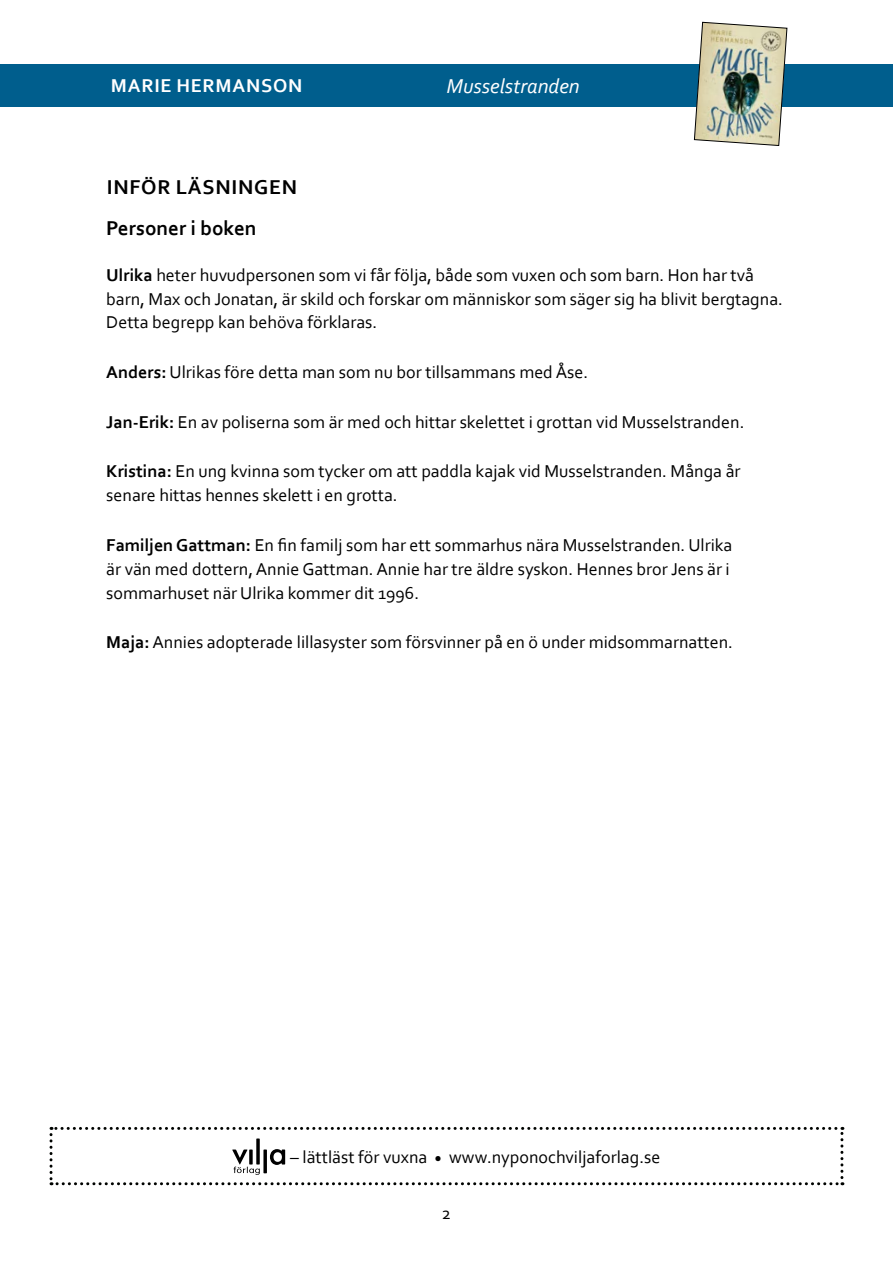
<style>
.page{position:relative;width:893px;height:1263px;background:#fff}
.page>*{position:absolute;margin:0;border:0;box-sizing:border-box;transform-origin:0 0}
.t1{font:700 21px/41px "Corbel";letter-spacing:.04em;color:#000}
.t2{font:italic 21px "Corbel";color:#fff}
.t3{font:700 19.5px "Corbel";letter-spacing:.04em;color:#fff}
.t4{font:18px/24px "Corbel";color:#000}
.s1{font-weight:700}
</style>
<div class="page">
<div style="left:0;top:64px;width:893px;height:42px;background:#005e8d"></div>
<img style="left:694px;top:22px;width:93px;height:124px">
<svg style="left:50px;top:1127px;width:793px;height:58px"></svg>
<p class="t3" style="left:111px;top:74px;width:193px">MARIE HERMANSON</p>
<p class="t2" style="left:446px;top:73px;width:135px">Musselstranden</p>
<p class="t1" style="left:106px;top:166px;width:192px">INFÖR LÄSNINGEN<br>Personer i boken</p>
<p class="t4" style="left:106px;top:262px;width:678px"><span class="s1">Ulrika</span> heter huvudpersonen som vi får följa, både som vuxen och som barn. Hon har två barn, Max och Jonatan, är skild och forskar om människor som säger sig ha blivit bergtagna.<br>Detta begrepp kan behöva förklaras.</p>
<p class="t4" style="left:106px;top:360px;width:483px"><span class="s1">Anders:</span> Ulrikas före detta man som nu bor tillsammans med Åse.</p>
<p class="t4" style="left:106px;top:409px;width:640px"><span class="s1">Jan-Erik:</span> En av poliserna som är med och hittar skelettet i grottan vid Musselstranden.</p>
<p class="t4" style="left:106px;top:459px;width:636px"><span class="s1">Kristina:</span> En ung kvinna som tycker om att paddla kajak vid Musselstranden. Många år senare hittas hennes skelett i en grotta.</p>
<p class="t4" style="left:106px;top:532px;width:628px"><span class="s1">Familjen Gattman:</span> En fin familj som har ett sommarhus nära Musselstranden. Ulrika är vän med dottern, Annie Gattman. Annie har tre äldre syskon. Hennes bror Jens är i sommarhuset när Ulrika kommer dit 1996.</p>
<p class="t4" style="left:106px;top:630px;width:628px"><span class="s1">Maja:</span> Annies adopterade lillasyster som försvinner på en ö under midsommarnatten.</p>
<p class="t4" style="left:290px;top:1144px;width:372px">– lättläst för vuxna <sub>•</sub> www.nyponochviljaforlag.se</p>
<p class="t4" style="left:442px;top:1200px;width:11px">2</p>
</div>
